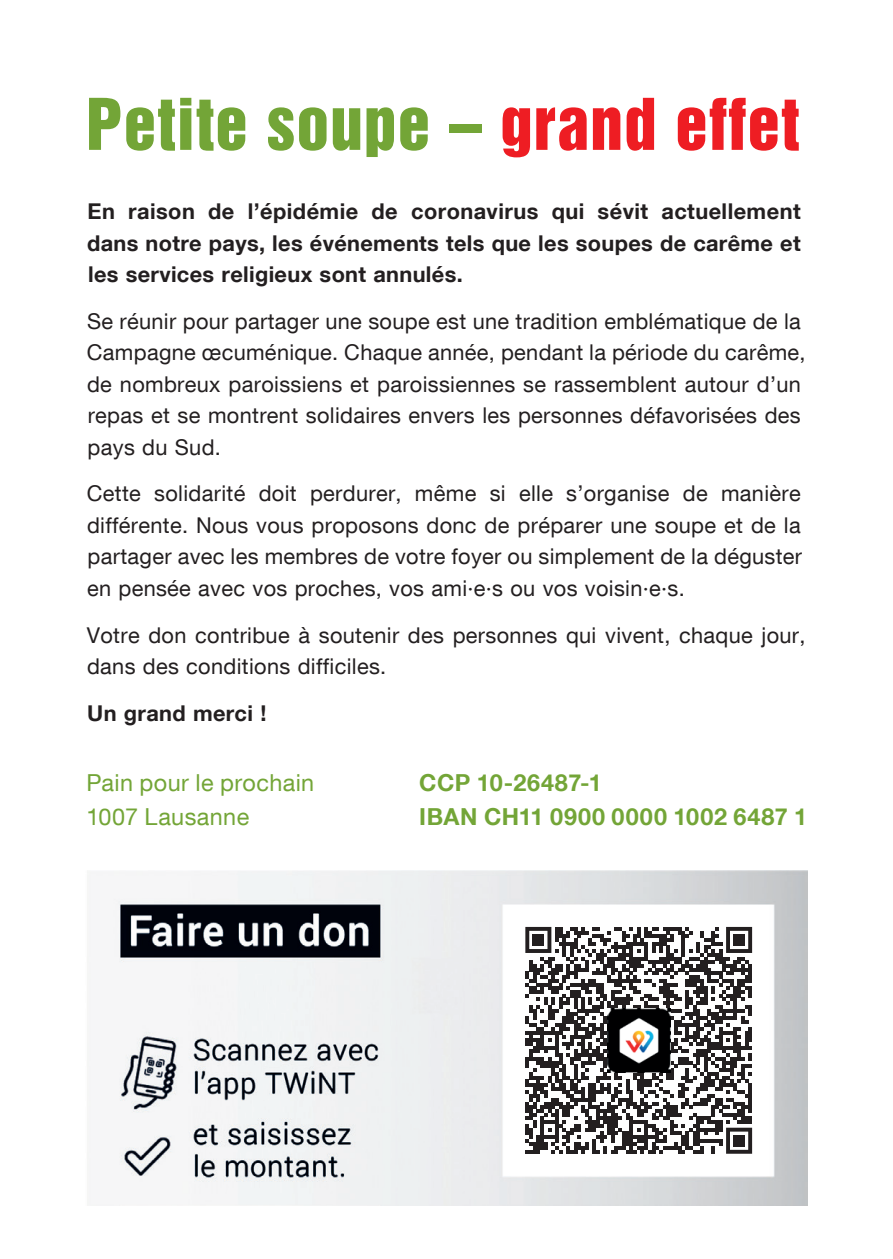
<style>
.page{position:relative;width:893px;height:1259px;background:#fff}
.page>*{position:absolute;margin:0;border:0;box-sizing:border-box;transform-origin:0 0}
.t1{font:65.1px "Helvetica Inserat LT Std";letter-spacing:.02em;color:#73a537}
.t2{font:700 23.4px/33.9px "Helvetica Neue LT Com";letter-spacing:.03em;color:#73a537}
.t3{font:23.4px/33.9px "Helvetica Neue LT Com";letter-spacing:.015em;color:#73a537}
.t4{font:21.6px/31.5px "Helvetica Neue LT Com";letter-spacing:.015em;color:#231f20}
.t5{font:700 21.6px/31.5px "Helvetica Neue LT Com";letter-spacing:.015em;color:#231f20;text-align:justify}
.s1{color:#ee1d23}
</style>
<div class="page">
<img style="left:114px;top:870px;width:694px;height:335px">
<div style="left:518px;top:919px;width:241px;height:242px;background:#fff"></div>
<svg style="left:525px;top:927px;width:227px;height:226px"></svg>
<div style="left:733px;top:934px;width:12px;height:11px;background:#231f20"></div>
<div style="left:533px;top:934px;width:11px;height:11px;background:#231f20"></div>
<div style="left:733px;top:1135px;width:12px;height:11px;background:#231f20"></div>
<img style="left:607px;top:1008px;width:63px;height:64px">
<h1 class="t1" style="left:86px;top:85px;width:714px">Petite soupe – <span class="s1">grand effet</span></h1>
<p class="t5" style="left:87px;top:195px;width:715px">En raison de l’épidémie de coronavirus qui sévit actuellement dans notre pays, les événements tels que les soupes de carême et les services religieux sont annulés.</p>
<p class="t4" style="left:87px;top:305px;width:720px">Se réunir pour partager une soupe est une tradition emblématique de la Campagne œcuménique. Chaque année, pendant la période du carême, de nombreux paroissiens et paroissiennes se rassemblent autour d’un repas et se montrent solidaires envers les personnes défavorisées des pays du Sud.</p>
<p class="t4" style="left:87px;top:477px;width:717px;text-align:justify">Cette solidarité doit perdurer, même si elle s’organise de manière différente. Nous vous proposons donc de préparer une soupe et de la partager avec les membres de votre foyer ou simplement de la déguster en pensée avec vos proches, vos ami·e·s ou vos voisin·e·s.</p>
<p class="t4" style="left:87px;top:618px;width:720px">Votre don contribue à soutenir des personnes qui vivent, chaque jour, dans des conditions difficiles.</p>
<p class="t5" style="left:87px;top:696px;width:181px">Un grand merci !</p>
<p class="t3" style="left:86px;top:765px;width:229px">Pain pour le prochain<br>1007 Lausanne</p>
<p class="t2" style="left:419px;top:765px;width:389px">CCP 10-26487-1<br>IBAN CH11 0900 0000 1002 6487 1</p>
</div>
